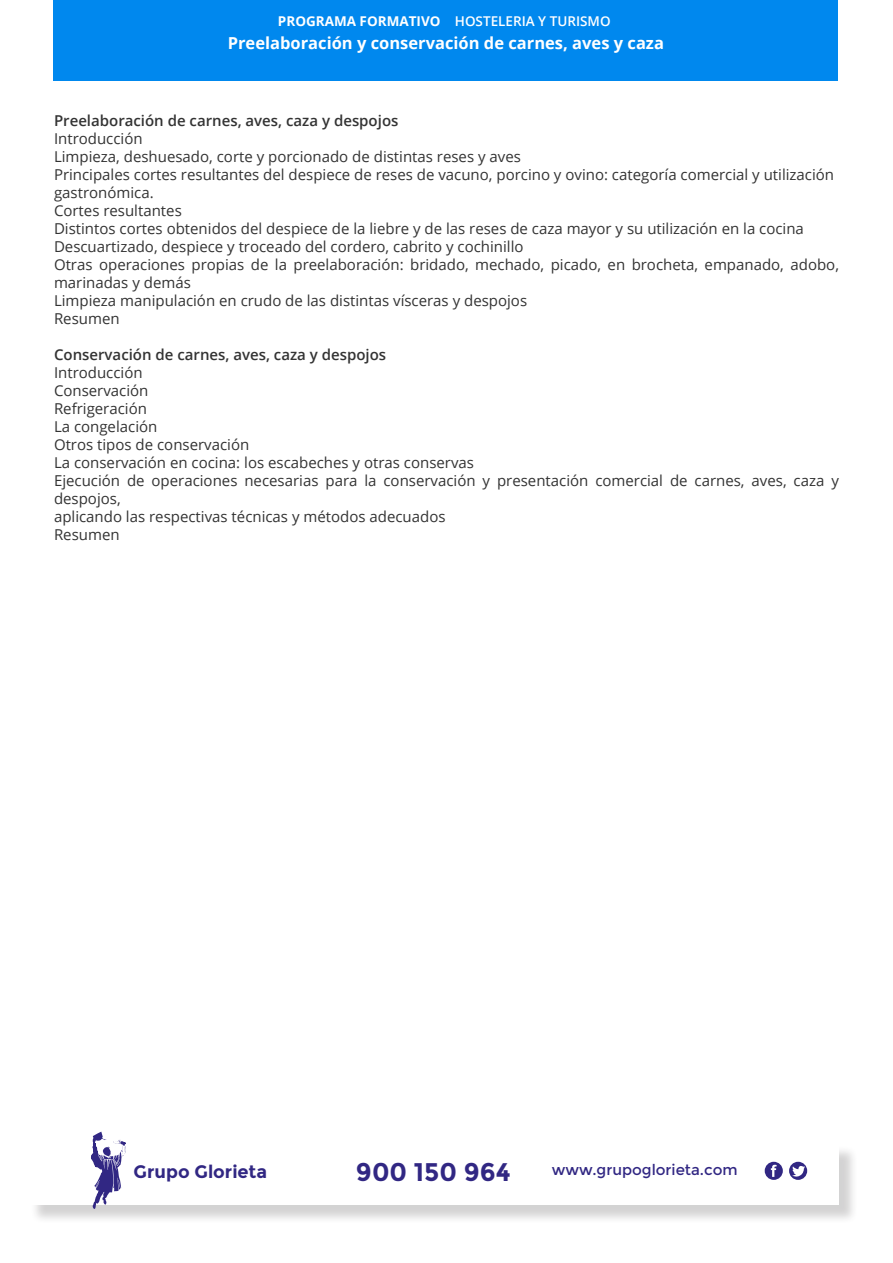
<style>
.page{position:relative;width:893px;height:1263px;background:#fff}
.page>*{position:absolute;margin:0;border:0;box-sizing:border-box;transform-origin:0 0}
.t1{font:700 25.5px "Montserrat";color:#312783}
.t2{font:700 18px "Montserrat";color:#312783}
.t3{font:700 16.5px "Open Sans";color:#fff}
.t4{font:15px/18px "Open Sans";color:#333}
.t5{font:600 15px "Open Sans";color:#333}
.t6{font:15px "Montserrat";color:#312783}
.t7{font:600 13.5px "Open Sans";color:#fff}
.t8{font:700 13.5px "Open Sans";color:#fff}
</style>
<div class="page">
<div style="left:53px;top:0;width:785px;height:81px;background:#08e"></div>
<div style="left:30px;top:1145px;width:828px;height:79px;background:#231f20;opacity:.2"></div>
<div style="left:28px;top:1143px;width:811px;height:62px;background:#fff"></div>
<svg style="left:91px;top:1132px;width:35px;height:77px"></svg>
<div style="left:765px;top:1162px;width:18px;height:18px;background:#312783;border-radius:50%"></div>
<svg style="left:771px;top:1165px;width:6px;height:12px"></svg>
<div style="left:789px;top:1162px;width:18px;height:18px;background:#312783;border-radius:50%"></div>
<svg style="left:792px;top:1166px;width:13px;height:11px"></svg>
<p class="t8" style="left:278px;top:11px;width:164px">PROGRAMA FORMATIVO</p>
<p class="t7" style="left:455px;top:12px;width:157px">HOSTELERIA Y TURISMO</p>
<p class="t3" style="left:228px;top:31px;width:438px">Preelaboración y conservación de carnes, aves y caza</p>
<p class="t5" style="left:54px;top:111px;width:346px">Preelaboración de carnes, aves, caza y despojos</p>
<p class="t4" style="left:54px;top:129px;width:90px">Introducción</p>
<p class="t4" style="left:54px;top:147px;width:468px">Limpieza, deshuesado, corte y porcionado de distintas reses y aves</p>
<p class="t4" style="left:54px;top:165px;width:782px">Principales cortes resultantes del despiece de reses de vacuno, porcino y ovino: categoría comercial y utilización</p>
<p class="t4" style="left:54px;top:183px;width:101px">gastronómica.</p>
<p class="t4" style="left:54px;top:201px;width:129px">Cortes resultantes</p>
<p class="t4" style="left:54px;top:219px;width:751px">Distintos cortes obtenidos del despiece de la liebre y de las reses de caza mayor y su utilización en la cocina</p>
<p class="t4" style="left:54px;top:237px;width:471px">Descuartizado, despiece y troceado del cordero, cabrito y cochinillo</p>
<p class="t4" style="left:54px;top:255px;width:786px">Otras operaciones propias de la preelaboración: bridado, mechado, picado, en brocheta, empanado, adobo, marinadas y demás</p>
<p class="t4" style="left:54px;top:291px;width:475px">Limpieza manipulación en crudo de las distintas vísceras y despojos</p>
<p class="t4" style="left:54px;top:309px;width:67px">Resumen</p>
<p class="t5" style="left:54px;top:345px;width:334px">Conservación de carnes, aves, caza y despojos</p>
<p class="t4" style="left:54px;top:363px;width:90px">Introducción</p>
<p class="t4" style="left:54px;top:381px;width:96px">Conservación</p>
<p class="t4" style="left:54px;top:399px;width:94px">Refrigeración</p>
<p class="t4" style="left:54px;top:417px;width:105px">La congelación</p>
<p class="t4" style="left:54px;top:435px;width:197px">Otros tipos de conservación</p>
<p class="t4" style="left:54px;top:453px;width:422px">La conservación en cocina: los escabeches y otras conservas</p>
<p class="t4" style="left:54px;top:471px;width:786px">Ejecución de operaciones necesarias para la conservación y presentación comercial de carnes, aves, caza y despojos,</p>
<p class="t4" style="left:54px;top:507px;width:393px">aplicando las respectivas técnicas y métodos adecuados</p>
<p class="t4" style="left:54px;top:525px;width:67px">Resumen</p>
<p class="t2" style="left:134px;top:1161px;width:135px">Grupo Glorieta</p>
<p class="t1" style="left:356px;top:1157px;width:156px">900 150 964</p>
<p class="t6" style="left:552px;top:1161px;width:187px">www.grupoglorieta.com</p>
</div>
